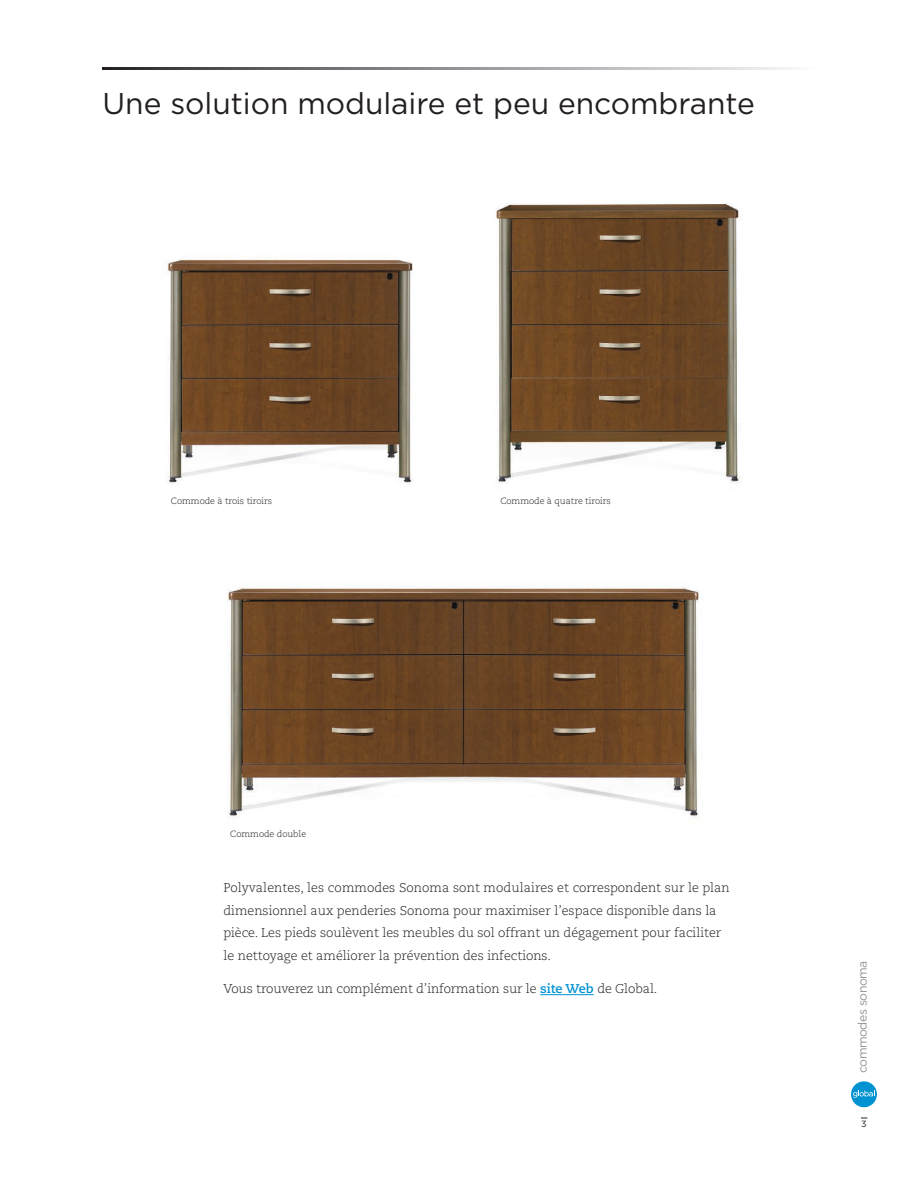
<style>
.page{position:relative;width:918px;height:1188px;background:#fff}
.page>*{position:absolute;margin:0;border:0;box-sizing:border-box;transform-origin:0 0}
.t1{font:30px "Gotham";color:#231f20}
.t2{font:300 12.75px/22.5px "Caecilia LT Std";color:#231f20}
.t3{font:12.3px "Gotham";letter-spacing:-.04em;color:#939598}
.t4{font:300 9px "Caecilia LT Std";letter-spacing:-.005em;color:#231f20}
.t5{font:9px "Gotham";color:#231f20}
.s1{font-weight:700;color:#0092d1}
</style>
<div class="page">
<img style="left:227px;top:586px;width:475px;height:232px">
<img style="left:167px;top:259px;width:246px;height:226px">
<img style="left:496px;top:203px;width:245px;height:280px">
<svg style="left:103px;top:68px;width:688px;height:1px"></svg>
<hr style="left:540px;top:994px;width:54px;height:1px;background:#0092d1">
<div style="left:851px;top:1081px;width:26px;height:26px;background:#0092d1;border-radius:50%"></div>
<svg style="left:853px;top:1090px;width:22px;height:8px"></svg>
<h1 class="t1" style="left:103px;top:84px;width:654px">Une solution modulaire et peu encombrante</h1>
<p class="t4" style="left:171px;top:496px;width:103px">Commode à trois tiroirs</p>
<p class="t4" style="left:500px;top:496px;width:112px">Commode à quatre tiroirs</p>
<p class="t4" style="left:230px;top:829px;width:77px">Commode double</p>
<p class="t2" style="left:224px;top:877px;width:508px">Polyvalentes, les commodes Sonoma sont modulaires et correspondent sur le plan dimensionnel aux penderies Sonoma pour maximiser l’espace disponible dans la pièce. Les pieds soulèvent les meubles du sol offrant un dégagement pour faciliter le nettoyage et améliorer la prévention des infections.</p>
<p class="t2" style="left:224px;top:978px;width:435px">Vous trouverez un complément d’information sur le <span class="s1">site Web</span> de Global.</p>
<p class="t3" style="left:854px;top:1073px;width:114px;rotate:-90deg">commodes sonoma</p>
<p class="t5" style="left:861px;top:1119px;width:7px">3</p>
</div>
